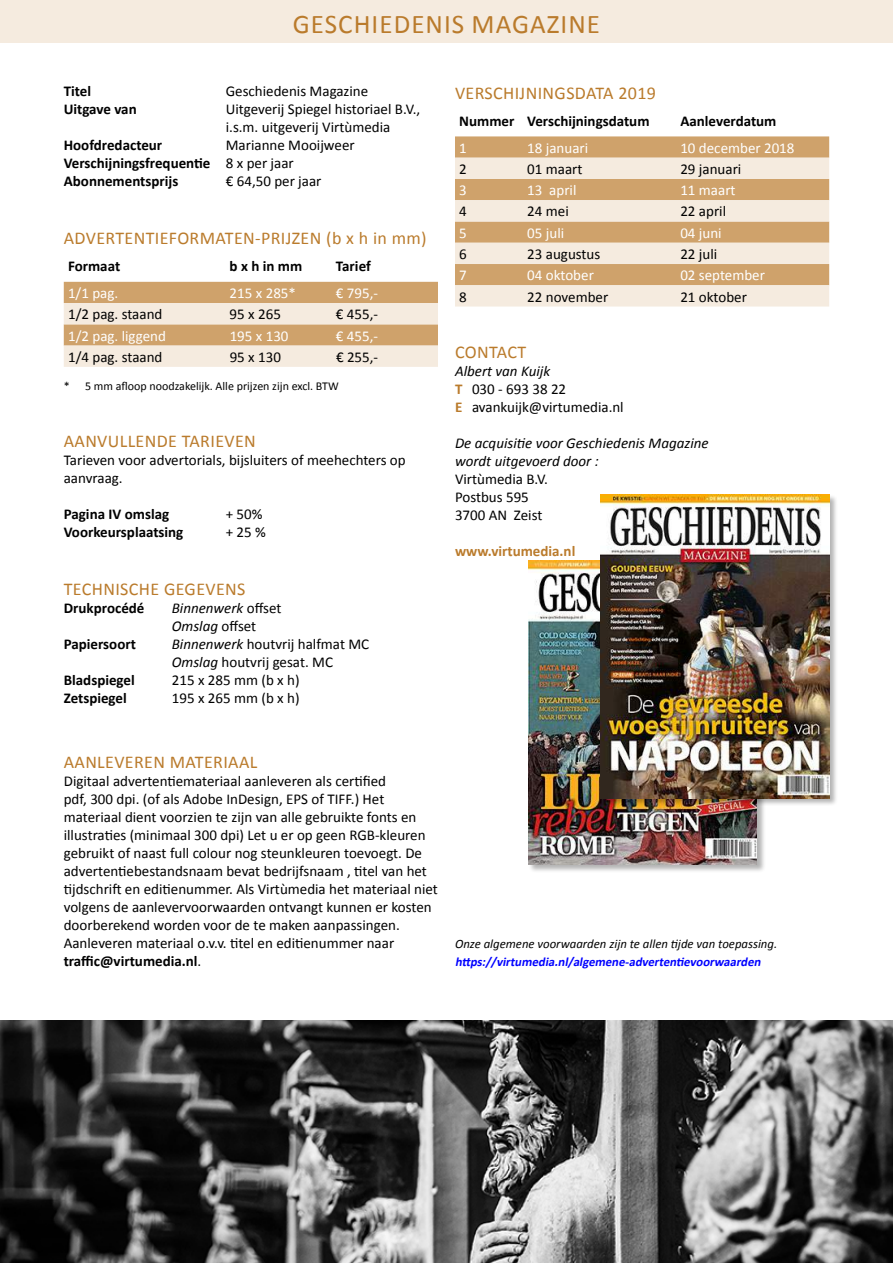
<style>
.page{position:relative;width:893px;height:1263px;background:#fff}
.page>*{position:absolute;margin:0;border:0;box-sizing:border-box;transform-origin:0 0}
.t1{font:27px "Calibri";letter-spacing:.04em;color:#ba7b2c}
.t2{font:18px "Calibri";letter-spacing:.02em;color:#ba7b2c}
.t3{font:15px/18px "Calibri";color:#000}
.t4{font:700 15px/18px "Calibri";color:#000}
.t5{font:15px "Calibri";color:#fff}
.t6{font:italic 15px/18px "Calibri";color:#000}
.t7{font:700 15px "Calibri";color:#ba7b2c}
.t8{font:italic 12.75px "Calibri";color:#000}
.t9{font:italic 700 12.75px "Calibri";color:#00f}
.t10{font:12px "Calibri";color:#000}
.s1{font-weight:400}
.s2{font-style:normal}
.s3{font-style:italic}
.s4{font-weight:700;color:#ba7b2c}
.s5{font-weight:700}
</style>
<div class="page">
<div style="left:0;top:0;width:893px;height:43px;background:#f5ebdf"></div>
<img style="left:0;top:1020px;width:893px;height:243px">
<svg style="left:64px;top:281px;width:374px;height:86px;background:#e2c7a6"></svg>
<svg style="left:455px;top:136px;width:374px;height:22px;background:#d0a570"></svg>
<svg style="left:455px;top:158px;width:374px;height:149px;background:#e5ccae"></svg>
<div style="left:528px;top:560px;width:238px;height:313px;background:#000;opacity:.3"></div>
<img style="left:528px;top:561px;width:229px;height:303px">
<div style="left:600px;top:494px;width:238px;height:313px;background:#000;opacity:.3"></div>
<img style="left:601px;top:495px;width:228px;height:303px">
<h1 class="t1" style="left:293px;top:7px;width:93px">geschiede</h1>
<h1 class="t1" style="left:426px;top:7px;width:176px">nis MAGAZIN E</h1>
<p class="t4" style="left:64px;top:82px;width:29px">Titel</p>
<p class="t3" style="left:226px;top:82px;width:144px">Geschiedenis Magazine</p>
<p class="t4" style="left:64px;top:100px;width:74px">Uitgave van</p>
<p class="t3" style="left:226px;top:100px;width:196px">Uitgeverij Spiegel historiael B.V., i.s.m. uitgeverij Virtùmedia</p>
<p class="t4" style="left:64px;top:136px;width:100px">Hoofdredacteur</p>
<p class="t4" style="left:64px;top:136px;width:292px;text-indent:162px"><span class="s1">Marianne Mooijweer<br></span>Verschijningsfrequentie <span class="s1">8 x per jaar<br></span>Abonnementsprijs</p>
<p class="t3" style="left:226px;top:172px;width:97px">€ 64,50 per jaar</p>
<p class="t2" style="left:64px;top:227px;width:364px">ADVERTENTIEFORMATEN-PRIJZEN (b x h in mm)</p>
<p class="t4" style="left:68px;top:257px;width:54px">Formaat</p>
<p class="t4" style="left:230px;top:257px;width:74px">b x h in mm</p>
<p class="t4" style="left:336px;top:257px;width:36px">Tarief</p>
<p class="t5" style="left:68px;top:284px;width:52px">1/1 pag.</p>
<p class="t5" style="left:230px;top:284px;width:68px">215 x 285*</p>
<p class="t5" style="left:336px;top:284px;width:44px">€ 795,-</p>
<p class="t3" style="left:68px;top:305px;width:96px">1/2 pag. staand</p>
<p class="t3" style="left:230px;top:305px;width:53px">95 x 265</p>
<p class="t3" style="left:336px;top:305px;width:44px">€ 455,-</p>
<p class="t5" style="left:68px;top:326px;width:99px">1/2 pag. liggend</p>
<p class="t5" style="left:230px;top:326px;width:60px">195 x 130</p>
<p class="t5" style="left:336px;top:326px;width:44px">€ 455,-</p>
<p class="t3" style="left:68px;top:348px;width:96px">1/4 pag. staand</p>
<p class="t3" style="left:230px;top:348px;width:53px">95 x 130</p>
<p class="t3" style="left:336px;top:348px;width:44px">€ 255,-</p>
<p class="t10" style="left:64px;top:378px;width:276px">* 5 mm afloop noodzakelijk. Alle prijzen zijn excl. BTW</p>
<p class="t2" style="left:64px;top:430px;width:191px">AANVULLEN DE TARIEVEN</p>
<p class="t3" style="left:64px;top:451px;width:343px">Tarieven voor advertorials, bijsluiters of meehechters op aanvraag.</p>
<p class="t4" style="left:64px;top:505px;width:107px">Pagina IV omslag</p>
<p class="t3" style="left:226px;top:505px;width:38px">+ 50%</p>
<p class="t4" style="left:64px;top:523px;width:121px">Voorkeursplaatsing</p>
<p class="t3" style="left:226px;top:523px;width:42px">+ 25 %</p>
<p class="t2" style="left:64px;top:577px;width:30px">TECHN</p>
<p class="t2" style="left:115px;top:577px;width:120px">ISCH E GEGEVENS</p>
<p class="t4" style="left:64px;top:599px;width:82px">Drukprocédé</p>
<p class="t6" style="left:172px;top:598px;width:111px">Binnenwerk <span class="s2">offset<br></span>Omslag <span class="s2">offset</span></p>
<p class="t4" style="left:64px;top:635px;width:74px">Papiersoort</p>
<p class="t3" style="left:172px;top:635px;width:199px"><span class="s3">Binnenwerk</span> houtvrij halfmat MC<br><span class="s3">Omslag</span> houtvrij gesat. MC</p>
<p class="t4" style="left:64px;top:671px;width:73px">Bladspiegel</p>
<p class="t3" style="left:172px;top:671px;width:129px">215 x 285 mm (b x h)</p>
<p class="t4" style="left:64px;top:689px;width:65px">Zetspiegel</p>
<p class="t3" style="left:172px;top:689px;width:129px">195 x 265 mm (b x h)</p>
<p class="t2" style="left:455px;top:81px;width:203px">VERSCH IJN INGSDATA 2019</p>
<p class="t4" style="left:459px;top:112px;width:192px">Nummer Verschijningsdatum</p>
<p class="t4" style="left:680px;top:112px;width:98px">Aanleverdatum</p>
<p class="t5" style="left:459px;top:138px;width:9px">1</p>
<p class="t5" style="left:527px;top:138px;width:62px">18 januari</p>
<p class="t5" style="left:680px;top:138px;width:116px">10 december 2018</p>
<p class="t3" style="left:459px;top:160px;width:9px">2</p>
<p class="t3" style="left:527px;top:160px;width:57px">01 maart</p>
<p class="t3" style="left:680px;top:160px;width:62px">29 januari</p>
<p class="t5" style="left:459px;top:181px;width:9px">3</p>
<p class="t5" style="left:527px;top:181px;width:51px">13 april</p>
<p class="t5" style="left:680px;top:181px;width:57px">11 maart</p>
<p class="t3" style="left:459px;top:203px;width:9px">4</p>
<p class="t3" style="left:527px;top:203px;width:43px">24 mei</p>
<p class="t3" style="left:680px;top:203px;width:47px">22 april</p>
<p class="t5" style="left:459px;top:223px;width:9px">5</p>
<p class="t5" style="left:527px;top:223px;width:38px">05 juli</p>
<p class="t5" style="left:680px;top:223px;width:43px">04 juni</p>
<p class="t3" style="left:459px;top:245px;width:9px">6</p>
<p class="t3" style="left:527px;top:245px;width:75px">23 augustus</p>
<p class="t3" style="left:680px;top:245px;width:38px">22 juli</p>
<p class="t5" style="left:459px;top:266px;width:9px">7</p>
<p class="t5" style="left:527px;top:266px;width:68px">04 oktober</p>
<p class="t5" style="left:680px;top:266px;width:86px">02 september</p>
<p class="t3" style="left:459px;top:288px;width:9px">8</p>
<p class="t3" style="left:527px;top:288px;width:82px">22 november</p>
<p class="t3" style="left:680px;top:288px;width:68px">21 oktober</p>
<p class="t2" style="left:455px;top:341px;width:73px">CONTACT</p>
<p class="t3" style="left:455px;top:362px;width:170px"><span class="s3">Albert van Kuijk<br></span><span class="s4">T</span> 030 - 693 38 22<br><span class="s4">E</span> avankuijk@virtumedia.nl</p>
<p class="t6" style="left:455px;top:434px;width:255px">De acquisitie voor Geschiedenis Magazine wordt uitgevoerd door :</p>
<p class="t3" style="left:455px;top:470px;width:95px">Virtùmedia B.V.<br>Postbus 595<br>3700 AN Zeist</p>
<p class="t7" style="left:455px;top:542px;width:122px">www.virtumedia.nl</p>
<p class="t2" style="left:64px;top:750px;width:195px">AAN LEVEREN MATERIAAL</p>
<p class="t3" style="left:64px;top:772px;width:376px">Digitaal advertentiemateriaal aanleveren als certified<br>pdf, 300 dpi. (of als Adobe InDesign, EPS of TIFF.) Het materiaal dient voorzien te zijn van alle gebruikte fonts en illustraties (minimaal 300 dpi) Let u er op geen RGB-kleuren gebruikt of naast full colour nog steunkleuren toevoegt. De advertentiebestandsnaam bevat bedrijfsnaam , titel van het tijdschrift en editienummer. Als Virtùmedia het materiaal niet volgens de aanlevervoorwaarden ontvangt kunnen er kosten doorberekend worden voor de te maken aanpassingen.<br>Aanleveren materiaal o.v.v. titel en editienummer naar <span class="s5">traffic@virtumedia.nl</span>.</p>
<p class="t8" style="left:455px;top:935px;width:324px">Onze algemene voorwaarden zijn te allen tijde van toepassing.</p>
<p class="t9" style="left:455px;top:953px;width:310px">https://virtumedia.nl/algemene-advertentievoorwaarden</p>
</div>
